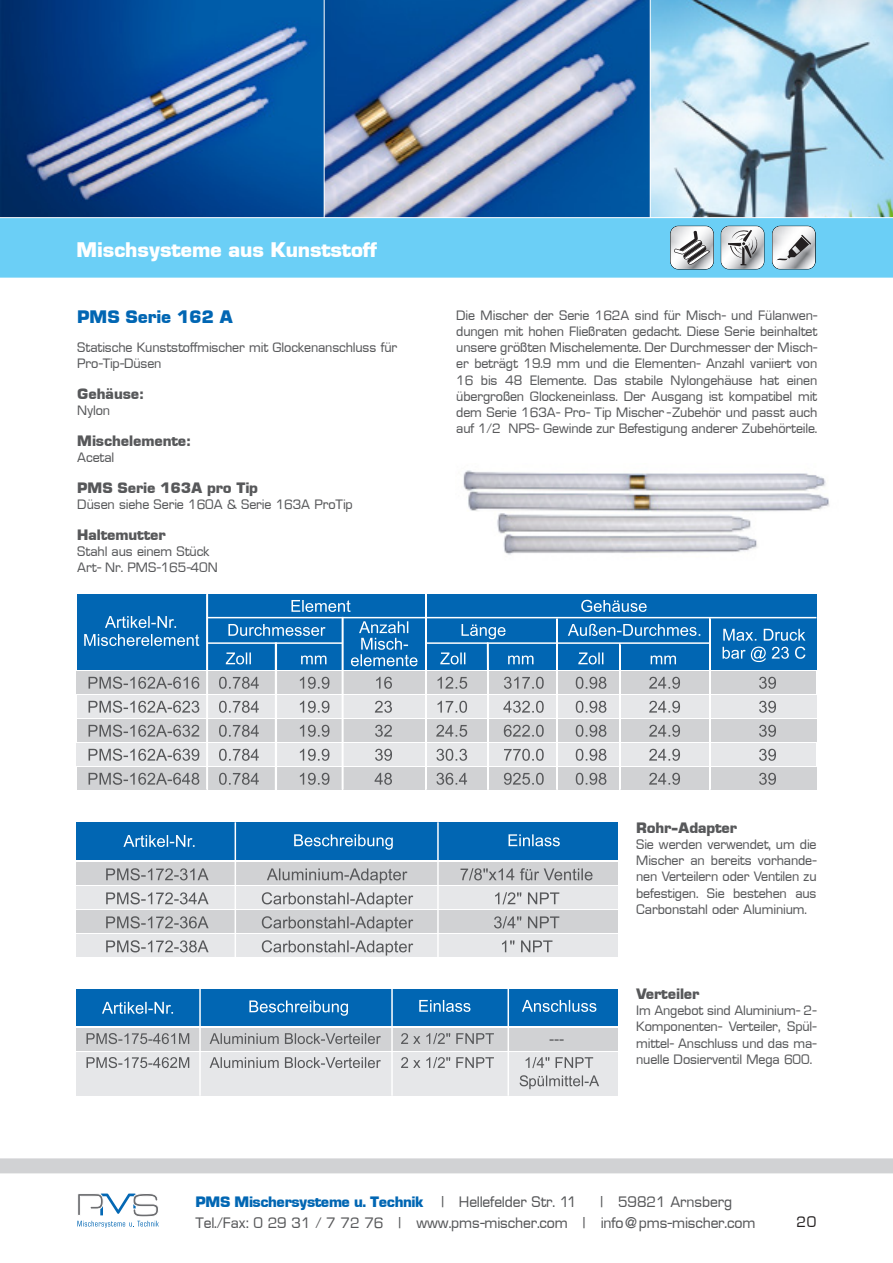
<style>
.page{position:relative;width:893px;height:1263px;background:#fff}
.page>*{position:absolute;margin:0;border:0;box-sizing:border-box;transform-origin:0 0}
.t1{font:700 21px "Eurasia";color:#fff}
.t2{font:700 18px "Eurasia";color:#0166b3}
.t3{font:15px/21px "Eurasia";color:#57585a}
.t4{font:700 15px "Eurasia";color:#57585a}
.t5{font:700 15px "Eurasia";letter-spacing:-.02em;color:#0166b3}
.t6{font:15px "Eurasia";color:#231f20}
.t7{font:13.5px/16.2px "Eurasia";color:#57585a;text-align:justify}
.s1{font-weight:400;color:#57585a}
</style>
<div class="page">
<svg style="left:77px;top:1193px;width:82px;height:35px"></svg>
<div style="left:0;top:1158px;width:893px;height:15px;background:#d1d2d4"></div>
<div style="left:0;top:218px;width:893px;height:60px;background:#6bcff6"></div>
<svg style="left:721px;top:226px;width:43px;height:43px;background:#c0c3c5"></svg>
<svg style="left:772px;top:226px;width:44px;height:43px;background:#bdc1c4"></svg>
<img style="left:0;top:0;width:893px;height:217px">
<div style="left:77px;top:594px;width:739px;height:75px;background:#0166b3"></div>
<svg style="left:351px;top:621px;width:66px;height:45px"></svg>
<svg style="left:462px;top:624px;width:43px;height:15px"></svg>
<svg style="left:440px;top:652px;width:25px;height:12px"></svg>
<svg style="left:508px;top:655px;width:25px;height:9px"></svg>
<svg style="left:291px;top:600px;width:356px;height:12px"></svg>
<div style="left:77px;top:671px;width:739px;height:22px;background:#d1d2d4"></div>
<div style="left:77px;top:695px;width:739px;height:22px;background:#e6e7e9"></div>
<div style="left:77px;top:719px;width:739px;height:22px;background:#d1d2d4"></div>
<div style="left:77px;top:743px;width:739px;height:22px;background:#e6e7e9"></div>
<div style="left:77px;top:767px;width:739px;height:22px;background:#d1d2d4"></div>
<svg style="left:376px;top:677px;width:16px;height:12px"></svg>
<svg style="left:438px;top:677px;width:29px;height:12px"></svg>
<svg style="left:504px;top:677px;width:40px;height:12px"></svg>
<svg style="left:375px;top:701px;width:17px;height:12px"></svg>
<svg style="left:438px;top:701px;width:29px;height:12px"></svg>
<svg style="left:503px;top:701px;width:41px;height:12px"></svg>
<svg style="left:375px;top:725px;width:17px;height:12px"></svg>
<svg style="left:436px;top:725px;width:31px;height:12px"></svg>
<svg style="left:504px;top:725px;width:40px;height:12px"></svg>
<svg style="left:375px;top:749px;width:92px;height:12px"></svg>
<svg style="left:504px;top:749px;width:40px;height:12px"></svg>
<svg style="left:105px;top:616px;width:71px;height:12px"></svg>
<svg style="left:84px;top:634px;width:115px;height:12px"></svg>
<svg style="left:89px;top:677px;width:110px;height:12px"></svg>
<svg style="left:89px;top:701px;width:110px;height:12px"></svg>
<svg style="left:89px;top:725px;width:110px;height:12px"></svg>
<svg style="left:89px;top:749px;width:110px;height:12px"></svg>
<svg style="left:89px;top:773px;width:110px;height:12px"></svg>
<svg style="left:375px;top:773px;width:17px;height:12px"></svg>
<svg style="left:436px;top:773px;width:31px;height:12px"></svg>
<svg style="left:504px;top:773px;width:40px;height:12px"></svg>
<svg style="left:723px;top:629px;width:82px;height:12px"></svg>
<svg style="left:723px;top:647px;width:82px;height:15px"></svg>
<svg style="left:759px;top:677px;width:17px;height:12px"></svg>
<svg style="left:759px;top:701px;width:17px;height:12px"></svg>
<svg style="left:759px;top:725px;width:17px;height:12px"></svg>
<svg style="left:759px;top:749px;width:17px;height:12px"></svg>
<svg style="left:759px;top:773px;width:17px;height:12px"></svg>
<hr style="left:207px;top:594px;width:1px;height:195px;background:#fff">
<svg style="left:228px;top:624px;width:97px;height:12px"></svg>
<svg style="left:226px;top:652px;width:25px;height:12px"></svg>
<svg style="left:301px;top:655px;width:25px;height:9px"></svg>
<svg style="left:219px;top:677px;width:40px;height:12px"></svg>
<svg style="left:300px;top:677px;width:29px;height:12px"></svg>
<svg style="left:219px;top:701px;width:40px;height:12px"></svg>
<svg style="left:300px;top:701px;width:29px;height:12px"></svg>
<svg style="left:219px;top:725px;width:40px;height:12px"></svg>
<svg style="left:300px;top:725px;width:29px;height:12px"></svg>
<svg style="left:219px;top:749px;width:40px;height:12px"></svg>
<svg style="left:300px;top:749px;width:29px;height:12px"></svg>
<svg style="left:219px;top:773px;width:40px;height:12px"></svg>
<svg style="left:300px;top:773px;width:29px;height:12px"></svg>
<div style="left:275px;top:642px;width:2px;height:148px;border:2px solid #fff"></div>
<hr style="left:342px;top:618px;width:1px;height:171px;background:#fff">
<hr style="left:425px;top:594px;width:2px;height:195px;background:#fff">
<div style="left:487px;top:642px;width:2px;height:148px;border:2px solid #fff"></div>
<hr style="left:556px;top:619px;width:2px;height:170px;background:#fff">
<svg style="left:568px;top:624px;width:132px;height:12px"></svg>
<svg style="left:578px;top:652px;width:25px;height:12px"></svg>
<svg style="left:651px;top:655px;width:25px;height:9px"></svg>
<svg style="left:576px;top:677px;width:30px;height:12px"></svg>
<svg style="left:649px;top:677px;width:31px;height:12px"></svg>
<svg style="left:576px;top:701px;width:30px;height:12px"></svg>
<svg style="left:649px;top:701px;width:31px;height:12px"></svg>
<svg style="left:576px;top:725px;width:30px;height:12px"></svg>
<svg style="left:649px;top:725px;width:31px;height:12px"></svg>
<svg style="left:576px;top:749px;width:30px;height:12px"></svg>
<svg style="left:649px;top:749px;width:31px;height:12px"></svg>
<svg style="left:576px;top:773px;width:30px;height:12px"></svg>
<svg style="left:649px;top:773px;width:31px;height:12px"></svg>
<hr style="left:619px;top:645px;width:2px;height:144px;background:#fff">
<hr style="left:709px;top:619px;width:2px;height:170px;background:#fff">
<hr style="left:207px;top:642px;width:136px;height:2px;background:#fff">
<hr style="left:426px;top:642px;width:284px;height:2px;background:#fff">
<hr style="left:207px;top:617px;width:609px;height:1px;background:#fff">
<div style="left:77px;top:822px;width:541px;height:38px;background:#0166b3"></div>
<svg style="left:123px;top:835px;width:72px;height:12px"></svg>
<svg style="left:294px;top:834px;width:99px;height:16px"></svg>
<svg style="left:509px;top:834px;width:51px;height:12px"></svg>
<div style="left:77px;top:862px;width:541px;height:23px;background:#d1d2d4"></div>
<div style="left:77px;top:886px;width:541px;height:23px;background:#e6e7e9"></div>
<div style="left:77px;top:910px;width:541px;height:23px;background:#d1d2d4"></div>
<div style="left:77px;top:934px;width:541px;height:23px;background:#e6e7e9"></div>
<svg style="left:106px;top:868px;width:301px;height:15px"></svg>
<svg style="left:460px;top:868px;width:132px;height:12px"></svg>
<svg style="left:106px;top:892px;width:307px;height:15px"></svg>
<svg style="left:495px;top:892px;width:64px;height:12px"></svg>
<svg style="left:106px;top:916px;width:307px;height:15px"></svg>
<svg style="left:494px;top:916px;width:65px;height:12px"></svg>
<svg style="left:106px;top:940px;width:307px;height:15px"></svg>
<svg style="left:502px;top:940px;width:50px;height:12px"></svg>
<hr style="left:235px;top:822px;width:1px;height:137px;background:#fff">
<hr style="left:437px;top:822px;width:2px;height:136px;background:#fff">
<div style="left:77px;top:989px;width:541px;height:36px;background:#0166b3"></div>
<svg style="left:249px;top:1000px;width:99px;height:16px"></svg>
<svg style="left:419px;top:1000px;width:51px;height:12px"></svg>
<svg style="left:522px;top:1000px;width:74px;height:12px"></svg>
<div style="left:77px;top:1028px;width:541px;height:22px;background:#d1d2d4"></div>
<div style="left:77px;top:1052px;width:541px;height:44px;background:#e6e7e9"></div>
<svg style="left:210px;top:1033px;width:284px;height:11px"></svg>
<svg style="left:549px;top:1039px;width:15px;height:2px"></svg>
<svg style="left:102px;top:1002px;width:71px;height:12px"></svg>
<svg style="left:87px;top:1033px;width:102px;height:11px"></svg>
<svg style="left:87px;top:1057px;width:102px;height:11px"></svg>
<svg style="left:210px;top:1057px;width:284px;height:11px"></svg>
<svg style="left:526px;top:1057px;width:67px;height:11px"></svg>
<svg style="left:520px;top:1075px;width:79px;height:14px"></svg>
<hr style="left:199px;top:989px;width:2px;height:107px;background:#fff">
<hr style="left:391px;top:988px;width:2px;height:108px;background:#fff">
<hr style="left:507px;top:988px;width:2px;height:108px;background:#fff">
<svg style="left:670px;top:226px;width:44px;height:43px;background:#babcbf"></svg>
<hr style="left:324px;top:0;width:1px;height:218px;background:#fff">
<hr style="left:650px;top:0;width:1px;height:218px;background:#fff">
<img style="left:463px;top:470px;width:366px;height:85px">
<h1 class="t1" style="left:77px;top:238px;width:301px">Mischsysteme aus Kunststoff</h1>
<h2 class="t2" style="left:77px;top:306px;width:157px">PMS Serie 162 A</h2>
<p class="t7" style="left:77px;top:339px;width:321px">Statische Kunststoffmischer mit Glockenanschluss für<br>Pro-Tip-Düsen</p>
<p class="t4" style="left:77px;top:385px;width:68px">Gehäuse:</p>
<p class="t7" style="left:77px;top:402px;width:34px">Nylon</p>
<p class="t4" style="left:77px;top:432px;width:115px">Mischelemente:</p>
<p class="t7" style="left:77px;top:449px;width:38px">Acetal</p>
<p class="t4" style="left:77px;top:479px;width:182px">PMS Serie 163A pro Tip</p>
<p class="t7" style="left:77px;top:496px;width:277px">Düsen siehe Serie 160A &amp; Serie 163A ProTip</p>
<p class="t4" style="left:77px;top:526px;width:90px">Haltemutter</p>
<p class="t7" style="left:77px;top:543px;width:142px">Stahl aus einem Stück<br>Art- Nr. PMS-165-40N</p>
<p class="t7" style="left:456px;top:307px;width:363px">Die Mischer der Serie 162A sind für Misch- und Fülanwen&shy;dungen mit hohen Fließraten gedacht. Diese Serie beinhaltet unsere größten Mischelemente. Der Durchmesser der Misch&shy;er beträgt 19.9 mm und die Elementen- Anzahl variiert von 16 bis 48 Elemente. Das stabile Nylongehäuse hat einen übergroßen Glockeneinlass. Der Ausgang ist kompatibel mit dem Serie 163A- Pro- Tip Mischer -Zubehör und passt auch auf 1/2 NPS- Gewinde zur Befestigung anderer Zubehörteile.</p>
<p class="t4" style="left:636px;top:819px;width:102px">Rohr-Adapter</p>
<p class="t7" style="left:636px;top:836px;width:182px">Sie werden verwendet, um die Mischer an bereits vorhande&shy;nen Verteilern oder Ventilen zu befestigen. Sie bestehen aus Carbonstahl oder Aluminium.</p>
<p class="t4" style="left:636px;top:985px;width:65px">Verteiler</p>
<p class="t7" style="left:636px;top:1002px;width:182px">Im Angebot sind Aluminium- 2- Komponenten- Verteiler, Spül&shy;mittel- Anschluss und das ma&shy;nuelle Dosierventil Mega 600.</p>
<p class="t3" style="left:196px;top:1191px;width:561px;text-indent:404px">| 59821 Arnsberg<br>Tel./Fax: 0 29 31 / 7 72 76 | www.pms-mischer.com | info@pms-mischer.com</p>
<p class="t5" style="left:196px;top:1193px;width:383px">PMS Mischersysteme u. Technik <span class="s1">| Hellefelder Str. 11</span></p>
<p class="t6" style="left:796px;top:1213px;width:22px">20</p>
</div>
